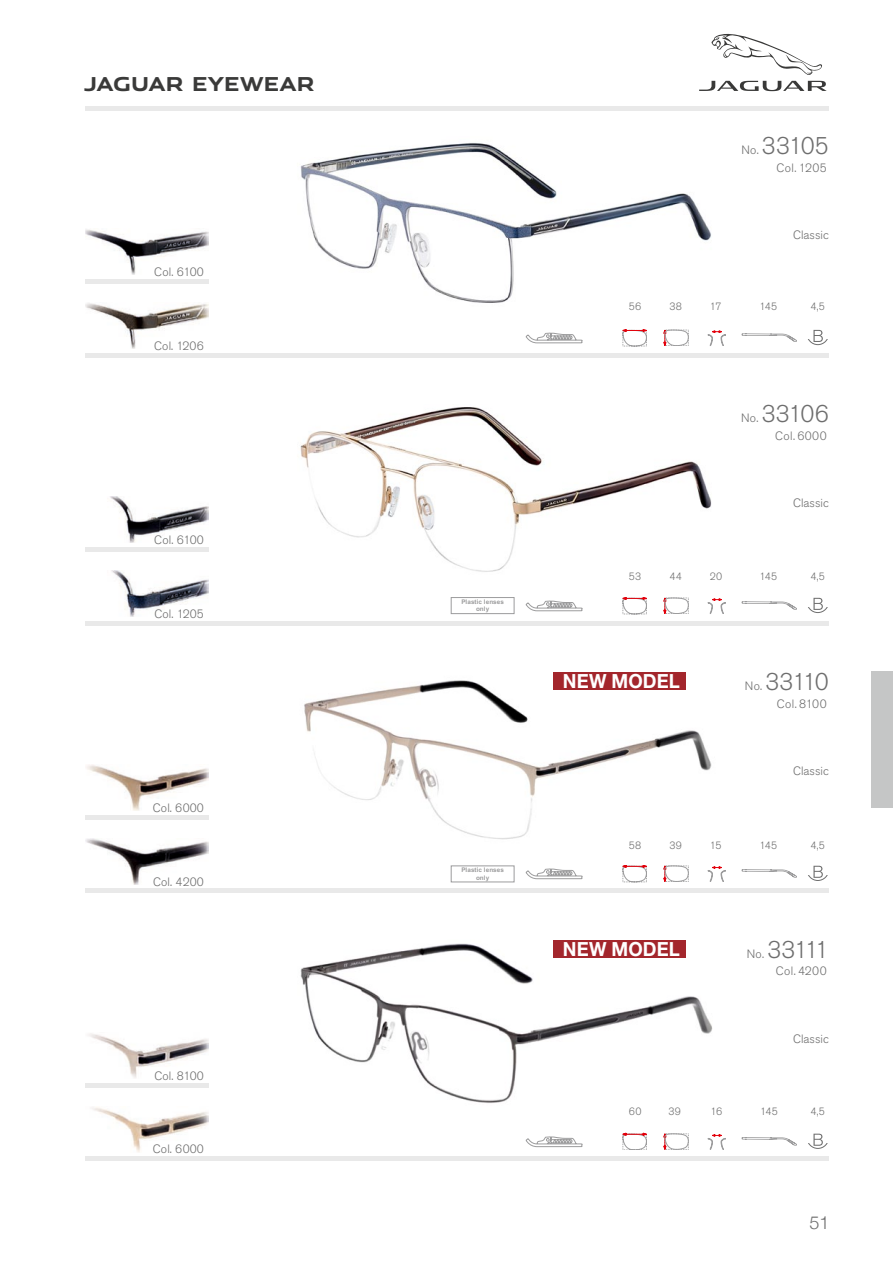
<style>
.page{position:relative;width:893px;height:1263px;background:#fff}
.page>*{position:absolute;margin:0;border:0;box-sizing:border-box;transform-origin:0 0}
.t1{font:300 24px "Akzidenz Grotesk Std";letter-spacing:-.065em;color:#6e6e6e}
.t2{font:700 19.5px "Helvetica Neue";letter-spacing:.005em;color:#fff;scale:.95 1}
.t3{font:700 19.2px "Jaguar Modern";color:#3a3a39}
.t4{font:300 18px "Helvetica Neue";color:#6e6e6e}
.t5{font:300 12px "Akzidenz Grotesk Std";letter-spacing:.01em;color:#6e6e6e}
.t6{font:300 10.5px "Akzidenz Grotesk Std";letter-spacing:.02em;color:#6e6e6e}
.t7{font:700 6.45px/7.6px "Arial";letter-spacing:.005em;color:#9c9c9d;text-align:center}
.s1{font-size:12px}
</style>
<div class="page">
<div style="left:872px;top:672px;width:21px;height:136px;background:#c5c6c6"></div>
<div style="left:85px;top:106px;width:744px;height:5px;background:#e9e9e9"></div>
<svg style="left:699px;top:34px;width:128px;height:57px"></svg>
<hr style="left:85px;top:353px;width:744px;height:4px;background:#e9e9e9">
<img style="left:300px;top:143px;width:411px;height:160px">
<img style="left:85px;top:229px;width:123px;height:45px">
<hr style="left:85px;top:279px;width:123px;height:4px;background:#e9e9e9">
<img style="left:85px;top:303px;width:123px;height:45px">
<svg style="left:623px;top:329px;width:24px;height:17px"></svg>
<svg style="left:664px;top:330px;width:25px;height:16px"></svg>
<svg style="left:708px;top:330px;width:18px;height:16px"></svg>
<svg style="left:742px;top:334px;width:55px;height:8px"></svg>
<svg style="left:808px;top:330px;width:20px;height:15px"></svg>
<svg style="left:535px;top:332px;width:48px;height:12px"></svg>
<svg style="left:525px;top:333px;width:57px;height:10px"></svg>
<hr style="left:85px;top:621px;width:744px;height:4px;background:#e9e9e9">
<img style="left:300px;top:407px;width:412px;height:165px">
<img style="left:110px;top:497px;width:98px;height:45px">
<hr style="left:85px;top:547px;width:123px;height:4px;background:#e9e9e9">
<img style="left:111px;top:571px;width:97px;height:45px">
<svg style="left:623px;top:597px;width:24px;height:17px"></svg>
<svg style="left:663px;top:598px;width:26px;height:16px"></svg>
<svg style="left:708px;top:598px;width:18px;height:16px"></svg>
<svg style="left:742px;top:602px;width:55px;height:7px"></svg>
<svg style="left:808px;top:598px;width:20px;height:15px"></svg>
<svg style="left:535px;top:600px;width:48px;height:12px"></svg>
<svg style="left:525px;top:601px;width:57px;height:10px"></svg>
<hr style="left:85px;top:889px;width:744px;height:4px;background:#e9e9e9">
<img style="left:304px;top:680px;width:408px;height:160px">
<img style="left:87px;top:765px;width:121px;height:45px">
<hr style="left:85px;top:815px;width:123px;height:4px;background:#e9e9e9">
<img style="left:85px;top:839px;width:123px;height:45px">
<svg style="left:623px;top:865px;width:24px;height:17px"></svg>
<svg style="left:663px;top:865px;width:26px;height:17px"></svg>
<svg style="left:708px;top:866px;width:18px;height:16px"></svg>
<svg style="left:742px;top:869px;width:55px;height:8px"></svg>
<svg style="left:808px;top:866px;width:20px;height:15px"></svg>
<svg style="left:535px;top:876px;width:48px;height:4px"></svg>
<svg style="left:525px;top:868px;width:57px;height:11px"></svg>
<div style="left:553px;top:672px;width:133px;height:17px;background:#a3262c"></div>
<hr style="left:85px;top:1157px;width:744px;height:4px;background:#e9e9e9">
<img style="left:300px;top:943px;width:413px;height:160px">
<img style="left:89px;top:1033px;width:119px;height:45px">
<hr style="left:85px;top:1083px;width:123px;height:4px;background:#e9e9e9">
<img style="left:92px;top:1107px;width:116px;height:45px">
<svg style="left:623px;top:1133px;width:24px;height:17px"></svg>
<svg style="left:663px;top:1133px;width:26px;height:17px"></svg>
<svg style="left:708px;top:1134px;width:18px;height:16px"></svg>
<svg style="left:742px;top:1137px;width:55px;height:8px"></svg>
<svg style="left:808px;top:1134px;width:20px;height:15px"></svg>
<div style="left:523px;top:1133px;width:62px;height:16px;background:linear-gradient(to right,#fbfbfb,#f8f8f8)"></div>
<svg style="left:525px;top:1136px;width:57px;height:11px"></svg>
<div style="left:553px;top:940px;width:133px;height:17px;background:#a3262c"></div>
<svg style="left:450px;top:597px;width:1px;height:17px"></svg>
<div style="left:451px;top:597px;width:63px;height:17px;border:1px solid #9c9c9d"></div>
<svg style="left:450px;top:865px;width:1px;height:17px"></svg>
<div style="left:451px;top:865px;width:63px;height:17px;border:1px solid #9c9c9d"></div>
<h3 class="t3" style="left:84px;top:68px;width:232px">JAGUAR EYEWEAR</h3>
<p class="t5" style="left:154px;top:265px;width:51px">Col. 6100</p>
<p class="t5" style="left:154px;top:339px;width:51px">Col. 1206</p>
<p class="t5" style="left:154px;top:533px;width:51px">Col. 6100</p>
<p class="t5" style="left:154px;top:607px;width:51px">Col. 1205</p>
<p class="t5" style="left:153px;top:801px;width:53px">Col. 6000</p>
<p class="t5" style="left:153px;top:875px;width:52px">Col. 4200</p>
<p class="t5" style="left:154px;top:1069px;width:51px">Col. 8100</p>
<p class="t5" style="left:153px;top:1142px;width:53px">Col. 6000</p>
<p class="t7" style="left:461px;top:598px;width:44px">Plastic lenses only</p>
<p class="t7" style="left:461px;top:866px;width:44px">Plastic lenses only</p>
<h1 class="t1" style="left:741px;top:132px;width:89px"><span class="s1">No.</span> 33105</h1>
<p class="t5" style="left:776px;top:161px;width:52px">Col. 1205</p>
<p class="t5" style="left:793px;top:228px;width:37px">Classic</p>
<p class="t6" style="left:629px;top:300px;width:14px">56</p>
<p class="t6" style="left:669px;top:300px;width:14px">38</p>
<p class="t6" style="left:710px;top:300px;width:13px">17</p>
<p class="t6" style="left:759px;top:300px;width:19px">145</p>
<p class="t6" style="left:810px;top:300px;width:16px">4,5</p>
<h1 class="t1" style="left:741px;top:400px;width:89px"><span class="s1">No.</span> 33106</h1>
<p class="t5" style="left:775px;top:429px;width:53px">Col. 6000</p>
<p class="t5" style="left:793px;top:496px;width:37px">Classic</p>
<p class="t6" style="left:629px;top:570px;width:14px">53</p>
<p class="t6" style="left:669px;top:570px;width:14px">44</p>
<p class="t6" style="left:710px;top:570px;width:14px">20</p>
<p class="t6" style="left:759px;top:570px;width:19px">145</p>
<p class="t6" style="left:810px;top:570px;width:16px">4,5</p>
<h2 class="t2" style="left:563px;top:669px;width:125px">NEW MODEL</h2>
<h1 class="t1" style="left:745px;top:668px;width:85px"><span class="s1">No.</span> 33110</h1>
<p class="t5" style="left:777px;top:697px;width:51px">Col. 8100</p>
<p class="t5" style="left:793px;top:764px;width:37px">Classic</p>
<p class="t6" style="left:629px;top:839px;width:14px">58</p>
<p class="t6" style="left:669px;top:839px;width:14px">39</p>
<p class="t6" style="left:710px;top:839px;width:13px">15</p>
<p class="t6" style="left:759px;top:839px;width:19px">145</p>
<p class="t6" style="left:810px;top:839px;width:16px">4,5</p>
<h2 class="t2" style="left:563px;top:937px;width:125px">NEW MODEL</h2>
<h1 class="t1" style="left:747px;top:936px;width:84px"><span class="s1">No.</span> 33111</h1>
<p class="t5" style="left:776px;top:964px;width:52px">Col. 4200</p>
<p class="t5" style="left:793px;top:1032px;width:37px">Classic</p>
<p class="t6" style="left:629px;top:1106px;width:14px">60</p>
<p class="t6" style="left:669px;top:1106px;width:14px">39</p>
<p class="t6" style="left:710px;top:1106px;width:13px">16</p>
<p class="t6" style="left:760px;top:1106px;width:19px">145</p>
<p class="t6" style="left:810px;top:1106px;width:16px">4,5</p>
<h3 class="t4" style="left:809px;top:1208px;width:22px">51</h3>
</div>
